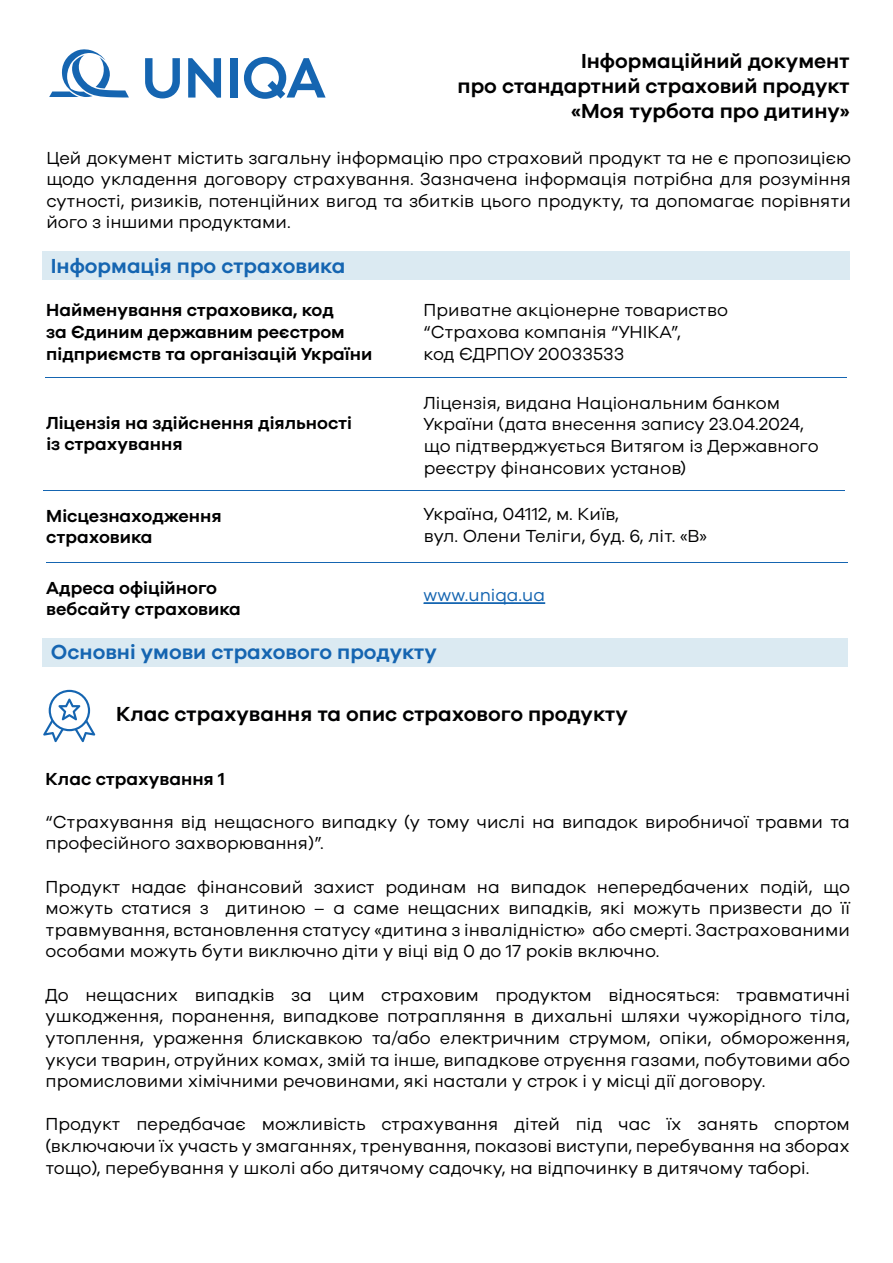
<style>
.page{position:relative;width:893px;height:1263px;background:#fff}
.page>*{position:absolute;margin:0;border:0;box-sizing:border-box;transform-origin:0 0}
.t1{font:600 21px/25.2px "UNIQA Galano";color:#000001;text-align:right}
.t2{font:600 21px "UNIQA Galano";color:#1565b1}
.t3{font:18px/21.6px "UNIQA Galano";color:#000001}
.t4{font:600 18px/21.6px "UNIQA Galano";color:#000001}
.t5{font:18px "UNIQA Galano";color:#1565b1}
</style>
<div class="page">
<div style="left:42px;top:252px;width:808px;height:28px;background:#dbeaf2"></div>
<svg style="left:49px;top:49px;width:80px;height:49px"></svg>
<svg style="left:145px;top:58px;width:35px;height:40px"></svg>
<svg style="left:188px;top:58px;width:33px;height:40px"></svg>
<div style="left:230px;top:58px;width:7px;height:40px;background:#1565b1"></div>
<svg style="left:244px;top:57px;width:82px;height:42px"></svg>
<hr style="left:46px;top:377px;width:801px;height:1px;background:#1565b1">
<hr style="left:46px;top:562px;width:801px;height:1px;background:#1565b1">
<svg style="left:424px;top:603px;width:121px;height:1px"></svg>
<div style="left:42px;top:638px;width:805px;height:28px;background:#dbeaf2"></div>
<svg style="left:43px;top:690px;width:52px;height:52px"></svg>
<hr style="left:44px;top:490px;width:801px;height:1px;background:#1565b1">
<p class="t1" style="left:458px;top:48px;width:394px">Інформаційний документ<br>про стандартний страховий продукт «Моя турбота про дитину»</p>
<p class="t3" style="left:46px;top:146px;width:806px;text-align:justify">Цей документ містить загальну інформацію про страховий продукт та не є пропозицією щодо укладення договору страхування. Зазначена інформація потрібна для розуміння сутності, ризиків, потенційних вигод та збитків цього продукту, та допомагає порівняти його з іншими продуктами.</p>
<p class="t2" style="left:51px;top:253px;width:296px">Інформація про страховика</p>
<p class="t4" style="left:46px;top:299px;width:328px">Найменування страховика, код<br>за Єдиним державним реєстром підприємств та організацій України</p>
<p class="t3" style="left:424px;top:299px;width:306px">Приватне акціонерне товариство “Страхова компанія “УНІКА”,<br>код ЄДРПОУ 20033533</p>
<p class="t4" style="left:46px;top:411px;width:307px">Ліцензія на здійснення діяльності із страхування</p>
<p class="t3" style="left:424px;top:391px;width:396px">Ліцензія, видана Національним банком України (дата внесення запису 23.04.2024, що підтверджується Витягом із Державного реєстру фінансових установ)</p>
<p class="t4" style="left:46px;top:504px;width:177px">Місцезнаходження страховика</p>
<p class="t3" style="left:424px;top:503px;width:285px">Україна, 04112, м. Київ,<br>вул. Олени Теліги, буд. 6, літ. «В»</p>
<p class="t4" style="left:46px;top:576px;width:196px">Адреса офіційного вебсайту страховика</p>
<p class="t5" style="left:424px;top:584px;width:123px">www.uniqa.ua</p>
<p class="t2" style="left:51px;top:639px;width:388px">Основні умови страхового продукту</p>
<p class="t1" style="left:116px;top:700px;width:513px">Клас страхування та опис страхового продукту</p>
<p class="t4" style="left:46px;top:767px;width:181px">Клас страхування 1</p>
<p class="t3" style="left:46px;top:810px;width:806px">“Страхування від нещасного випадку (у тому числі на випадок виробничої травми та професійного захворювання)”.</p>
<p class="t3" style="left:46px;top:875px;width:806px;text-align:justify">Продукт надає фінансовий захист родинам на випадок непередбачених подій, що можуть статися з дитиною – а саме нещасних випадків, які можуть призвести до її травмування, встановлення статусу «дитина з інвалідністю» або смерті. Застрахованими особами можуть бути виключно діти у віці від 0 до 17 років включно.</p>
<p class="t3" style="left:46px;top:983px;width:806px;text-align:justify">До нещасних випадків за цим страховим продуктом відносяться: травматичні ушкодження, поранення, випадкове потрапляння в дихальні шляхи чужорідного тіла, утоплення, ураження блискавкою та/або електричним струмом, опіки, обмороження, укуси тварин, отруйних комах, змій та інше, випадкове отруєння газами, побутовими або промисловими хімічними речовинами, які настали у строк і у місці дії договору.</p>
<p class="t3" style="left:46px;top:1113px;width:806px;text-align:justify">Продукт передбачає можливість страхування дітей під час їх занять спортом (включаючи їх участь у змаганнях, тренування, показові виступи, перебування на зборах тощо), перебування у школі або дитячому садочку, на відпочинку в дитячому таборі.</p>
</div>
